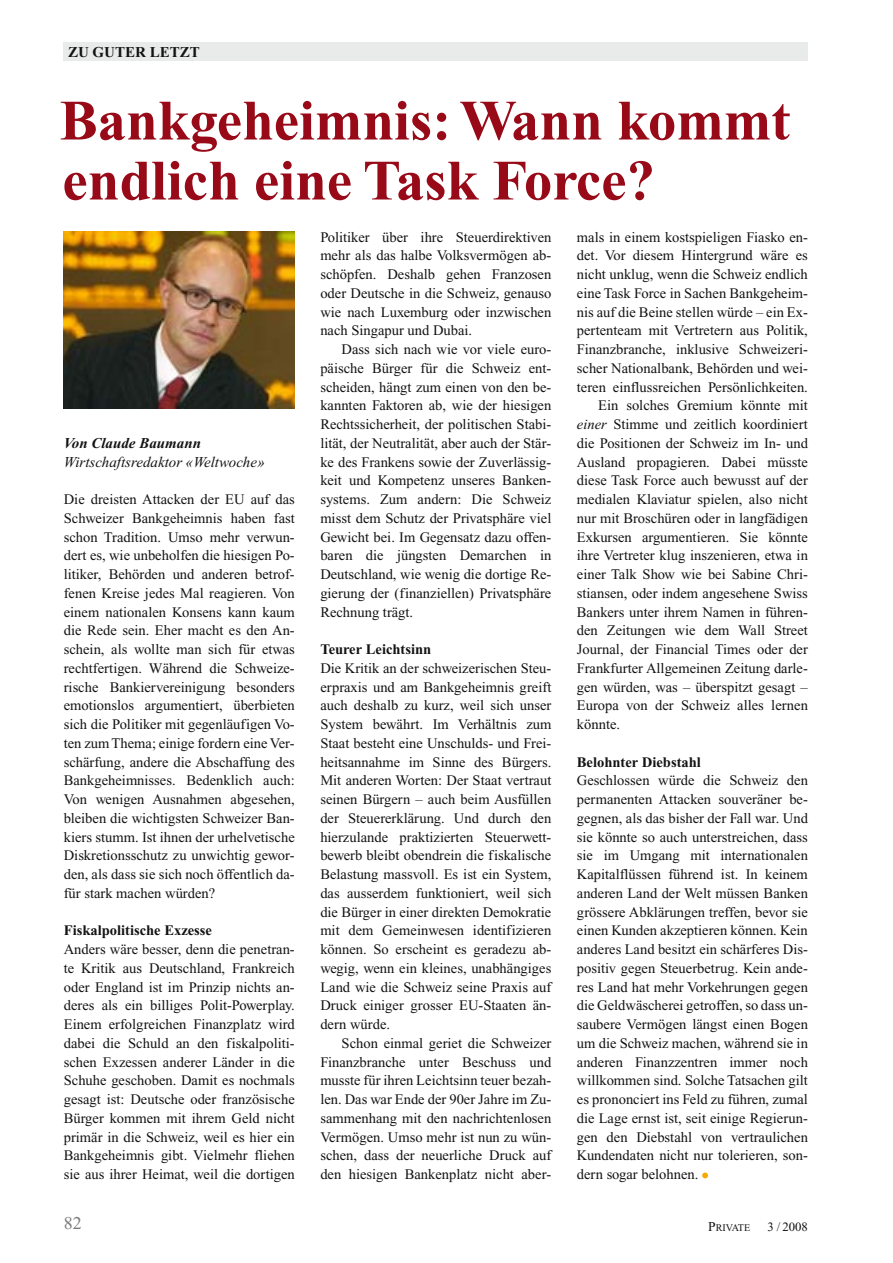
<style>
.page{position:relative;width:893px;height:1263px;background:#fff}
.page>*{position:absolute;margin:0;border:0;box-sizing:border-box;transform-origin:0 0}
.t1{font:700 57px/60px "Times New Roman";color:#980a18}
.t2{font:18px "Times New Roman";color:#7a7b7d}
.t3{font:italic 15px "Times New Roman";color:#141314}
.t4{font:italic 700 15px "Times New Roman";color:#141314}
.t5{font:700 15px "Times New Roman";color:#141314}
.t6{font:14.55px/18.8px "Times New Roman";color:#141314;text-align:justify}
.t7{font:700 14.55px "Times New Roman";color:#141314}
.t8{font:12.75px "Times New Roman";color:#141314}
.t9{font:10.2px "Times New Roman";color:#141314}
.s1{font-style:italic}
.s2{font-size:13.5px}
</style>
<div class="page">
<div style="left:64px;top:43px;width:744px;height:18px;background:#e9eaea"></div>
<img style="left:64px;top:232px;width:231px;height:176px">
<p class="t5" style="left:68px;top:47px;width:133px">ZU GUTER LETZT</p>
<p class="t5" style="left:68px;top:47px;width:12px">X</p>
<h1 class="t1" style="left:60px;top:96px;width:732px">Bankgeheimnis: Wann kommt endlich eine Task Force?</h1>
<p class="t4" style="left:64px;top:438px;width:139px">Von Claude Baumann</p>
<p class="t3" style="left:64px;top:456px;width:202px">Wirtschaftsredaktor «Weltwoche»</p>
<p class="t6" style="left:64px;top:491px;width:233px">Die dreisten Attacken der EU auf das Schweizer Bankgeheimnis haben fast schon Tradition. Umso mehr verwun&shy;dert es, wie unbeholfen die hiesigen Po&shy;litiker, Behörden und anderen betrof&shy;fenen Kreise jedes Mal reagieren. Von einem nationalen Konsens kann kaum die Rede sein. Eher macht es den An&shy;schein, als wollte man sich für etwas rechtfertigen. Während die Schweize&shy;rische Bankiervereinigung besonders emotionslos argumentiert, überbieten sich die Politiker mit gegenläufigen Vo&shy;ten zum Thema; einige fordern eine Ver&shy;schärfung, andere die Abschaffung des Bankgeheimnisses. Bedenklich auch:<br>Von wenigen Ausnahmen abgesehen, bleiben die wichtigsten Schweizer Ban&shy;kiers stumm. Ist ihnen der urhelvetische Diskretionsschutz zu unwichtig gewor&shy;den, als dass sie sich noch öffentlich da&shy;für stark machen würden?</p>
<p class="t7" style="left:64px;top:925px;width:150px">Fiskalpolitische Exzesse</p>
<p class="t6" style="left:64px;top:941px;width:233px">Anders wäre besser, denn die penetran&shy;te Kritik aus Deutschland, Frankreich oder England ist im Prinzip nichts an&shy;deres als ein billiges Polit-Powerplay.<br>Einem erfolgreichen Finanzplatz wird dabei die Schuld an den fiskalpoliti&shy;schen Exzessen anderer Länder in die Schuhe geschoben. Damit es nochmals gesagt ist: Deutsche oder französische Bürger kommen mit ihrem Geld nicht primär in die Schweiz, weil es hier ein Bankgeheimnis gibt. Vielmehr fliehen sie aus ihrer Heimat, weil die dortigen</p>
<p class="t6" style="left:320px;top:229px;width:233px">Politiker über ihre Steuerdirektiven mehr als das halbe Volksvermögen ab&shy;schöpfen. Deshalb gehen Franzosen oder Deutsche in die Schweiz, genauso wie nach Luxemburg oder inzwischen nach Singapur und Dubai.</p>
<p class="t6" style="left:320px;top:341px;width:233px;text-indent:21px">Dass sich nach wie vor viele euro&shy;päische Bürger für die Schweiz ent&shy;scheiden, hängt zum einen von den be&shy;kannten Faktoren ab, wie der hiesigen Rechtssicherheit, der politischen Stabi&shy;lität, der Neutralität, aber auch der Stär&shy;ke des Frankens sowie der Zuverlässig&shy;keit und Kompetenz unseres Banken&shy;systems. Zum andern: Die Schweiz misst dem Schutz der Privatsphäre viel Gewicht bei. Im Gegensatz dazu offen&shy;baren die jüngsten Demarchen in Deutschland, wie wenig die dortige Re&shy;gierung der (finanziellen) Privatsphäre Rechnung trägt.</p>
<p class="t7" style="left:320px;top:644px;width:112px">Teurer Leichtsinn</p>
<p class="t6" style="left:320px;top:660px;width:233px">Die Kritik an der schweizerischen Steu&shy;erpraxis und am Bankgeheimnis greift auch deshalb zu kurz, weil sich unser System bewährt. Im Verhältnis zum Staat besteht eine Unschulds- und Frei&shy;heitsannahme im Sinne des Bürgers.<br>Mit anderen Worten: Der Staat vertraut seinen Bürgern – auch beim Ausfüllen der Steuererklärung. Und durch den hierzulande praktizierten Steuerwett&shy;bewerb bleibt obendrein die fiskalische Belastung massvoll. Es ist ein System, das ausserdem funktioniert, weil sich die Bürger in einer direkten Demokratie mit dem Gemeinwesen identifizieren können. So erscheint es geradezu ab&shy;wegig, wenn ein kleines, unabhängiges Land wie die Schweiz seine Praxis auf Druck einiger grosser EU-Staaten än&shy;dern würde.</p>
<p class="t6" style="left:320px;top:1035px;width:233px;text-indent:21px">Schon einmal geriet die Schweizer Finanzbranche unter Beschuss und musste für ihren Leichtsinn teuer bezah&shy;len. Das war Ende der 90er Jahre im Zu&shy;sammenhang mit den nachrichtenlosen Vermögen. Umso mehr ist nun zu wün&shy;schen, dass der neuerliche Druck auf den hiesigen Bankenplatz nicht aber-</p>
<p class="t6" style="left:577px;top:229px;width:233px">mals in einem kostspieligen Fiasko en-</p>
<p class="t6" style="left:577px;top:247px;width:233px">det. Vor diesem Hintergrund wäre es</p>
<p class="t6" style="left:577px;top:266px;width:233px">nicht unklug, wenn die Schweiz endlich</p>
<p class="t6" style="left:577px;top:285px;width:233px">eine Task Force in Sachen Bankgeheim-</p>
<p class="t6" style="left:577px;top:304px;width:233px">nis auf die Beine stellen würde – ein Ex-</p>
<p class="t6" style="left:577px;top:322px;width:233px">pertenteam mit Vertretern aus Politik,</p>
<p class="t6" style="left:577px;top:341px;width:233px">Finanzbranche, inklusive Schweizeri-</p>
<p class="t6" style="left:577px;top:360px;width:233px">scher Nationalbank, Behörden und wei-</p>
<p class="t6" style="left:577px;top:379px;width:233px">teren einflussreichen Persönlichkeiten.</p>
<p class="t6" style="left:598px;top:397px;width:211px">Ein solches Gremium könnte mit</p>
<p class="t6" style="left:577px;top:416px;width:233px"><span class="s1">einer</span> Stimme und zeitlich koordiniert</p>
<p class="t6" style="left:577px;top:435px;width:233px">die Positionen der Schweiz im In- und</p>
<p class="t6" style="left:577px;top:454px;width:233px">Ausland propagieren. Dabei müsste</p>
<p class="t6" style="left:577px;top:472px;width:233px">diese Task Force auch bewusst auf der</p>
<p class="t6" style="left:577px;top:491px;width:233px">medialen Klaviatur spielen, also nicht</p>
<p class="t6" style="left:577px;top:510px;width:233px">nur mit Broschüren oder in langfädigen</p>
<p class="t6" style="left:577px;top:529px;width:233px">Exkursen argumentieren. Sie könnte</p>
<p class="t6" style="left:577px;top:547px;width:233px">ihre Vertreter klug inszenieren, etwa in</p>
<p class="t6" style="left:577px;top:566px;width:233px">einer Talk Show wie bei Sabine Chri-</p>
<p class="t6" style="left:577px;top:585px;width:233px">stiansen, oder indem angesehene Swiss</p>
<p class="t6" style="left:577px;top:604px;width:233px">Bankers unter ihrem Namen in führen-</p>
<p class="t6" style="left:577px;top:622px;width:233px">den Zeitungen wie dem Wall Street</p>
<p class="t6" style="left:577px;top:641px;width:233px">Journal, der Financial Times oder der</p>
<p class="t6" style="left:577px;top:660px;width:233px">Frankfurter Allgemeinen Zeitung darle-</p>
<p class="t6" style="left:577px;top:679px;width:233px">gen würden, was – überspitzt gesagt –</p>
<p class="t6" style="left:577px;top:697px;width:233px">Europa von der Schweiz alles lernen</p>
<p class="t6" style="left:577px;top:716px;width:45px">könnte.</p>
<p class="t7" style="left:577px;top:757px;width:126px">Belohnter Diebstahl</p>
<p class="t6" style="left:577px;top:772px;width:233px">Geschlossen würde die Schweiz den permanenten Attacken souveräner be&shy;gegnen, als das bisher der Fall war. Und sie könnte so auch unterstreichen, dass sie im Umgang mit internationalen Kapitalflüssen führend ist. In keinem anderen Land der Welt müssen Banken grössere Abklärungen treffen, bevor sie einen Kunden akzeptieren können. Kein anderes Land besitzt ein schärferes Dis&shy;positiv gegen Steuerbetrug. Kein ande&shy;res Land hat mehr Vorkehrungen gegen die Geldwäscherei getroffen, so dass un&shy;saubere Vermögen längst einen Bogen um die Schweiz machen, während sie in anderen Finanzzentren immer noch willkommen sind. Solche Tatsachen gilt es prononciert ins Feld zu führen, zumal die Lage ernst ist, seit einige Regierun&shy;gen den Diebstahl von vertraulichen Kundendaten nicht nur tolerieren, son&shy;dern sogar belohnen.</p>
<p class="t2" style="left:64px;top:1216px;width:19px">82</p>
<p class="t9" style="left:708px;top:1224px;width:44px"><span class="s2">P</span>RIVATE</p>
<p class="t8" style="left:767px;top:1222px;width:42px">3 / 2008</p>
</div>
